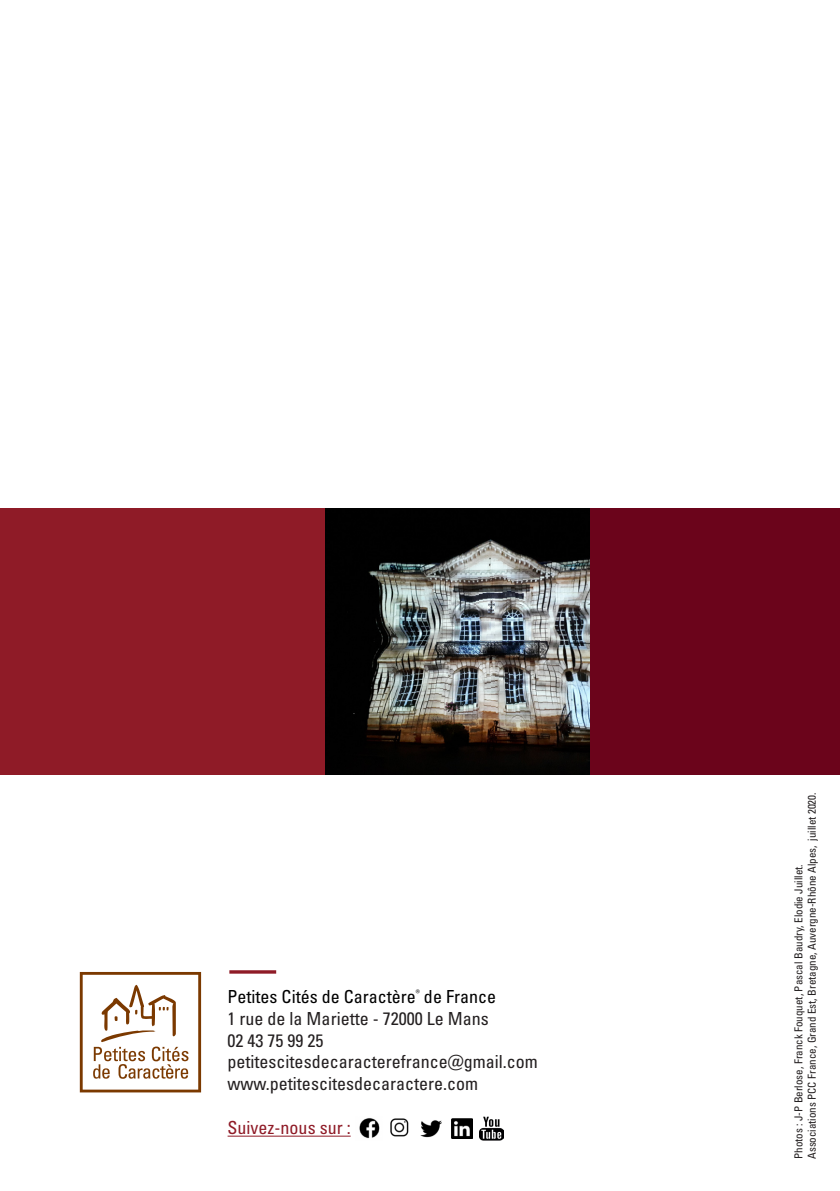
<style>
.page{position:relative;width:840px;height:1191px;background:#fff}
.page>*{position:absolute;margin:0;border:0;box-sizing:border-box;transform-origin:0 0}
.t1{font:condensed 18px/21.6px "Univers LTCYR 57";color:#231f20}
.t2{font:condensed 18px "Univers LTCYR 57";color:#8f1b27}
.t3{font:condensed 11px/13.2px "Univers LTCYR 57";color:#231f20}
.s1{color:#000001}
</style>
<div class="page">
<hr style="left:227px;top:1135px;width:123px;height:1px;background:#8f1b27">
<div style="left:589px;top:508px;width:250px;height:267px;background:#6b041b"></div>
<img style="left:324px;top:508px;width:265px;height:267px">
<div style="left:0;top:508px;width:324px;height:267px;background:#8f1b27"></div>
<svg style="left:80px;top:972px;width:121px;height:120px"></svg>
<img style="left:359px;top:1118px;width:21px;height:21px">
<img style="left:420px;top:1120px;width:21px;height:18px">
<hr style="left:229px;top:970px;width:47px;height:3px;background:#8f1b27">
<img style="left:479px;top:1116px;width:24px;height:24px">
<img style="left:390px;top:1118px;width:19px;height:19px">
<img style="left:451px;top:1118px;width:21px;height:20px">
<p class="t1" style="left:227px;top:985px;width:311px"><span class="s1">Petites Cités de Caractère</span><sup>®</sup> <span class="s1">de France<br></span>1 rue de la Mariette - 72000 Le Mans<br>02 43 75 99 25 petitescitesdecaracterefrance@gmail.com www.petitescitesdecaractere.com</p>
<p class="t2" style="left:227px;top:1116px;width:124px">Suivez-nous sur :</p>
<p class="t3" style="left:791px;top:1159px;width:368px;rotate:-90deg">Photos : J-P Berlose, Franck Fouquet, Pascal Baudry, Elodie Juillet.<br>Associations PCC France, Grand Est, Bretagne, Auvergne-Rhône Alpes, juillet 2020.</p>
</div>
